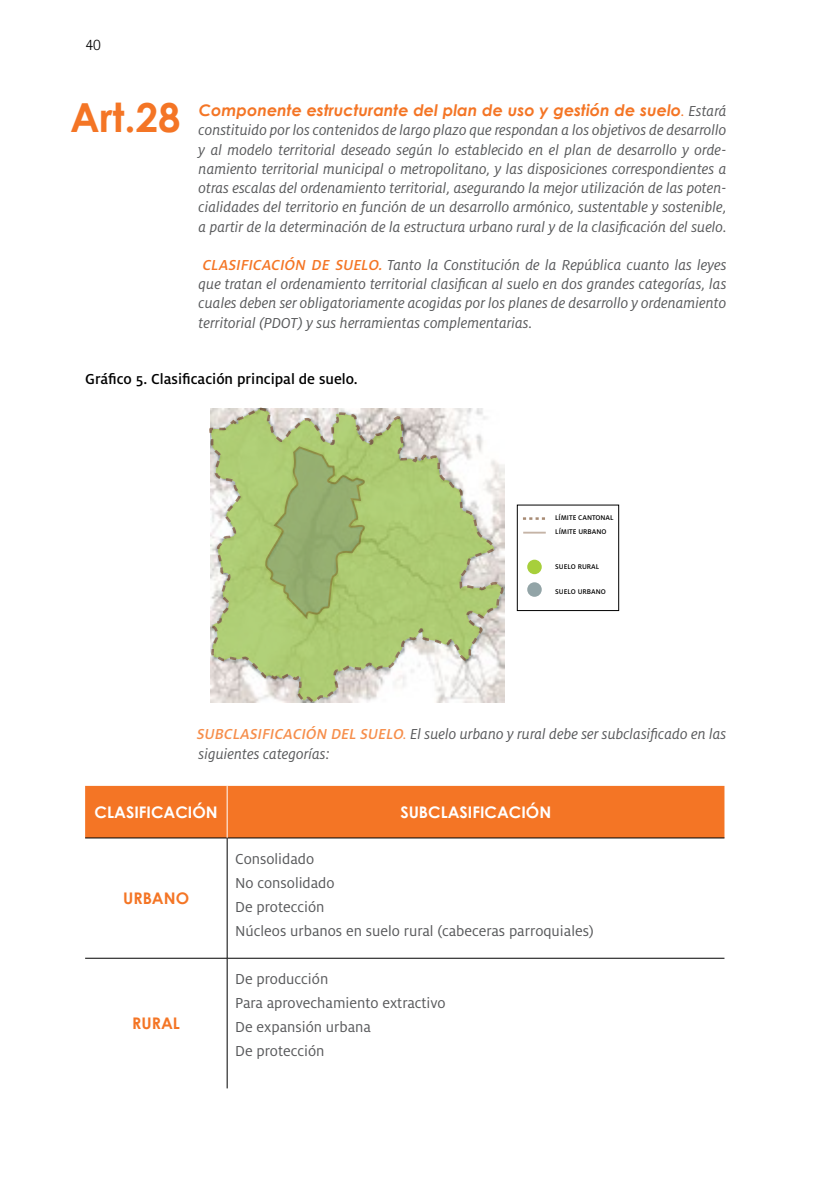
<style>
.page{position:relative;width:840px;height:1191px;background:#fff}
.page>*{position:absolute;margin:0;border:0;box-sizing:border-box;transform-origin:0 0}
.t1{font:700 40px "Century Gothic";color:#f47525}
.t2{font:italic 16px/19.2px "Milo OT";color:#58595b;text-align:justify}
.t3{font:16px/24px "Milo OT";color:#58595b}
.t4{font:italic 700 16px "Century Gothic";color:#f47525}
.t5{font:500 16px "Milo OT";color:#000}
.t6{font:700 16px "Century Gothic";color:#fff}
.t7{font:700 16px "Century Gothic";color:#f47525}
.t8{font:300 16px "Rotis Sans Serif";color:#000}
.t9{font:500 7.6px "Milo OT";color:#000}
.s1{font-family:"Milo OT";font-weight:400}
.s2{font-family:"Milo OT";font-weight:400;color:#58595b}
.s3{font-weight:500;color:#f47525}
.s4{font-weight:500;color:#f68e4b}
.s5{color:#f68e4b}
</style>
<div class="page">
<div style="left:85px;top:786px;width:639px;height:51px;background:#f47525"></div>
<hr style="left:85px;top:837px;width:142px;height:1px;background:#000">
<hr style="left:227px;top:837px;width:497px;height:1px;background:#000">
<hr style="left:227px;top:838px;width:1px;height:120px;background:#000">
<hr style="left:85px;top:958px;width:142px;height:1px;background:#000">
<hr style="left:227px;top:958px;width:497px;height:1px;background:#000">
<hr style="left:227px;top:958px;width:1px;height:130px;background:#000">
<hr style="left:227px;top:786px;width:1px;height:51px;background:#fff">
<div style="left:517px;top:505px;width:101px;height:106px;border:1px solid #000"></div>
<svg style="left:523px;top:532px;width:22px;height:1px"></svg>
<svg style="left:523px;top:517px;width:22px;height:3px"></svg>
<svg style="left:209px;top:407px;width:294px;height:296px"></svg>
<svg style="left:265px;top:446px;width:99px;height:173px"></svg>
<div style="left:527px;top:559px;width:14px;height:15px;background:#a7cf3b;border-radius:50%"></div>
<div style="left:527px;top:582px;width:14px;height:15px;background:#92a4a7;border-radius:50%"></div>
<p class="t8" style="left:85px;top:36px;width:17px">40</p>
<h1 class="t1" style="left:70px;top:92px;width:112px">Art.28</h1>
<p class="t4" style="left:199px;top:100px;width:529px">Componente estructurante del plan de uso y gestión de suelo<span class="s1">.</span> <span class="s2">Estará</span></p>
<p class="t2" style="left:198px;top:121px;width:529px">constituido por los contenidos de largo plazo que respondan a los objetivos de desarrollo y al modelo territorial deseado según lo establecido en el plan de desarrollo y orde&shy;namiento territorial municipal o metropolitano, y las disposiciones correspondientes a otras escalas del ordenamiento territorial, asegurando la mejor utilización de las poten&shy;cialidades del territorio en función de un desarrollo armónico, sustentable y sostenible, a partir de la determinación de la estructura urbano rural y de la clasificación del suelo.</p>
<p class="t2" style="left:198px;top:255px;width:529px"><span class="s3">CLASIFICACIÓN DE SUELO.</span> Tanto la Constitución de la República cuanto las leyes que tratan el ordenamiento territorial clasifican al suelo en dos grandes categorías, las cuales deben ser obligatoriamente acogidas por los planes de desarrollo y ordenamiento territorial (PDOT) y sus herramientas complementarias.</p>
<p class="t5" style="left:85px;top:370px;width:274px">Gráfico 5. Clasificación principal de suelo.</p>
<p class="t9" style="left:554px;top:513px;width:60px">LÍMITE CANTONAL</p>
<p class="t9" style="left:555px;top:528px;width:53px">LÍMITE URBANO</p>
<p class="t9" style="left:555px;top:562px;width:46px">SUELO RURAL</p>
<p class="t9" style="left:555px;top:587px;width:52px">SUELO URBANO</p>
<p class="t2" style="left:196px;top:725px;width:531px"><span class="s4">SUBCLASIFICACIÓN DEL SUELO</span><span class="s5">.</span> El suelo urbano y rural debe ser subclasificado en las siguientes categorías:</p>
<p class="t6" style="left:95px;top:802px;width:124px">CLASIFICACIÓN</p>
<p class="t6" style="left:400px;top:802px;width:152px">SUBCLASIFICACIÓN</p>
<p class="t7" style="left:123px;top:888px;width:67px">URBANO</p>
<p class="t7" style="left:132px;top:1013px;width:49px">RURAL</p>
<p class="t3" style="left:235px;top:847px;width:360px">Consolidado<br>No consolidado<br>De protección<br>Núcleos urbanos en suelo rural (cabeceras parroquiales)</p>
<p class="t3" style="left:235px;top:967px;width:212px">De producción<br>Para aprovechamiento extractivo<br>De expansión urbana<br>De protección</p>
</div>
